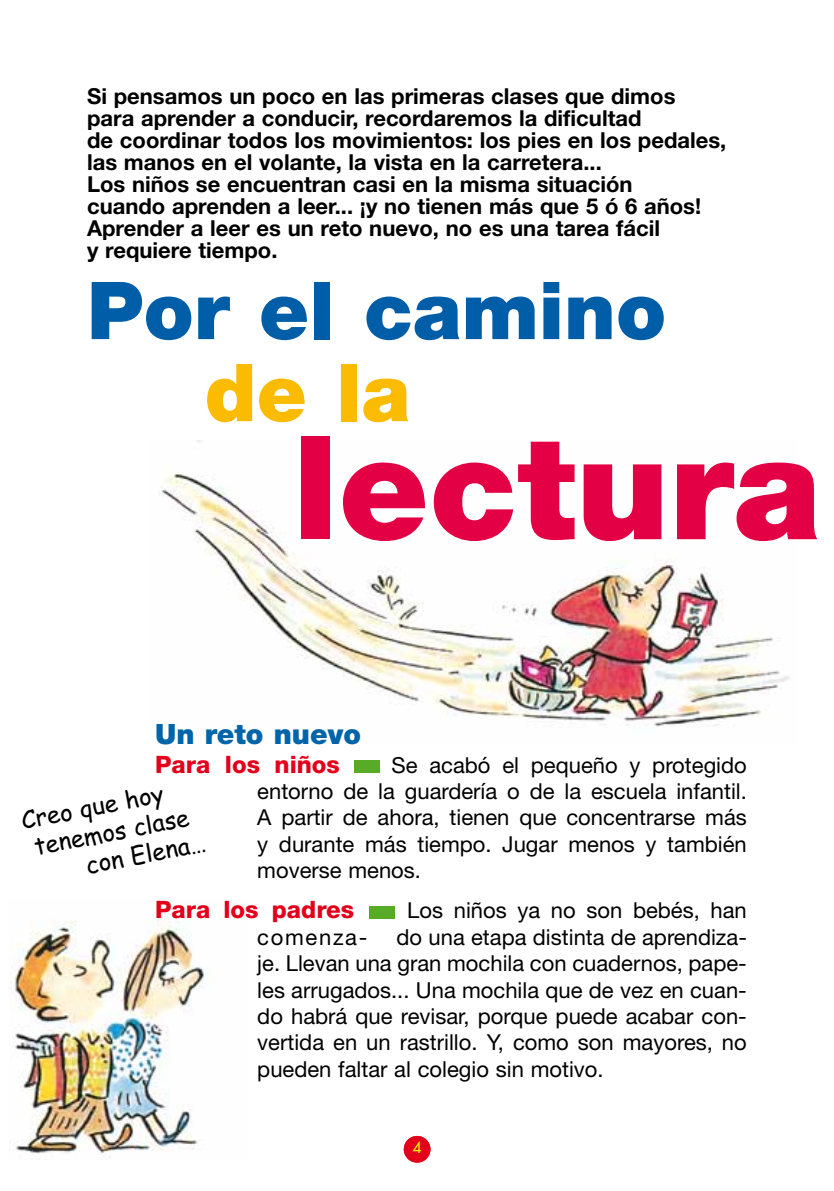
<style>
.page{position:relative;width:834px;height:1191px;background:#fff}
.page>*{position:absolute;margin:0;border:0;box-sizing:border-box;transform-origin:0 0}
.t1{font:900 144px "Helvetica Neue";color:#e30045}
.t2{font:900 80px "Helvetica Neue";color:#005ea8}
.t3{font:900 80px "Helvetica Neue";color:#fabb00}
.t4{font:900 28px "Helvetica Neue";color:#0064a8}
.t5{font:24px "BD Sans";color:#000}
.t6{font:800 24px "Helvetica Neue";color:#e2001a}
.t7{font:22px/26.4px "Helvetica Neue";color:#000;text-align:justify}
.t8{font:700 22px/22px "Helvetica Neue";color:#000}
.t9{font:22px "Helvetica Neue";letter-spacing:.075em;color:#000}
.t10{font:15.8px "Futura";color:#ffed00}
</style>
<div class="page">
<img style="left:10px;top:920px;width:194px;height:234px">
<div style="left:403px;top:1136px;width:27px;height:26px;background:#e2001a;border-radius:50%"></div>
<img style="left:159px;top:441px;width:631px;height:286px">
<div style="left:354px;top:760px;width:25px;height:12px;background:#57ab27"></div>
<div style="left:369px;top:905px;width:25px;height:13px;background:#57ab27"></div>
<p class="t8" style="left:87px;top:85px;width:640px">Si pensamos un poco en las primeras clases que dimos para aprender a conducir, recordaremos la dificultad<br>de coordinar todos los movimientos: los pies en los pedales, las manos en el volante, la vista en la carretera...<br>Los niños se encuentran casi en la misma situación<br>cuando aprenden a leer... ¡y no tienen más que 5 ó 6 años!<br>Aprender a leer es un reto nuevo, no es una tarea fácil<br>y requiere tiempo.</p>
<h2 class="t2" style="left:87px;top:263px;width:580px">Por el camino</h2>
<h2 class="t3" style="left:204px;top:345px;width:207px">de la</h2>
<h1 class="t1" style="left:293px;top:402px;width:529px">lectura</h1>
<p class="t4" style="left:155px;top:717px;width:207px">Un reto nuevo</p>
<p class="t6" style="left:155px;top:749px;width:186px">Para los niños</p>
<p class="t7" style="left:257px;top:751px;width:491px;text-indent:134px">Se acabó el pequeño y protegido entorno de la guardería o de la escuela infantil.<br>A partir de ahora, tienen que concentrarse más y durante más tiempo. Jugar menos y también moverse menos.</p>
<p class="t6" style="left:155px;top:895px;width:200px">Para los padres</p>
<p class="t7" style="left:407px;top:897px;width:341px">Los niños ya no son bebés, han</p>
<p class="t9" style="left:257px;top:923px;width:111px">comenza-</p>
<p class="t5" style="left:18px;top:803px;width:146px;rotate:-11deg">Creo que hoy</p>
<p class="t5" style="left:31px;top:829px;width:159px;rotate:-11deg">tenemos clase</p>
<p class="t5" style="left:83px;top:847px;width:123px;rotate:-11deg">con Elena…</p>
<p class="t7" style="left:257px;top:923px;width:491px;text-indent:139px">do una etapa distinta de aprendiza&shy;je. Llevan una gran mochila con cuadernos, pape&shy;les arrugados... Una mochila que de vez en cuan&shy;do habrá que revisar, porque puede acabar con&shy;vertida en un rastrillo. Y, como son mayores, no pueden faltar al colegio sin motivo.</p>
<p class="t10" style="left:412px;top:1136px;width:11px">4</p>
</div>
